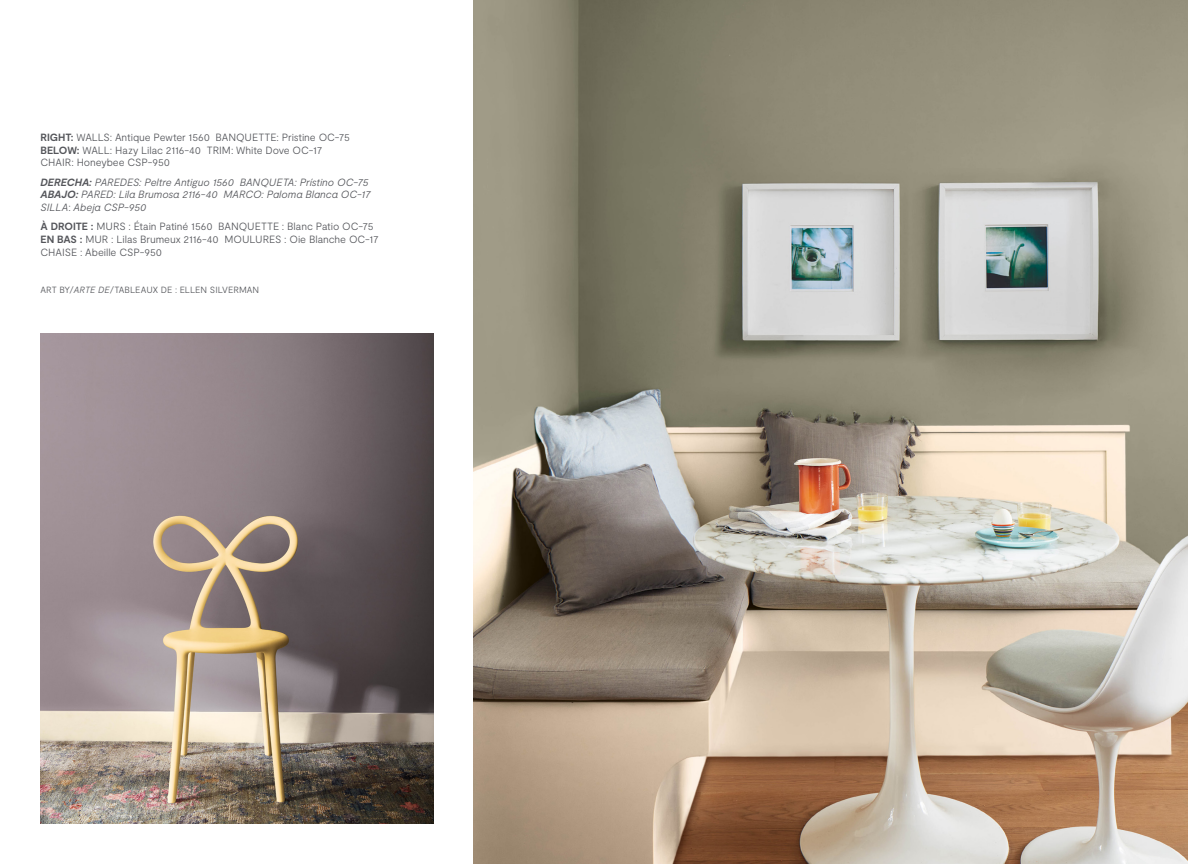
<style>
.page{position:relative;width:1188px;height:864px;background:#fff}
.page>*{position:absolute;margin:0;border:0;box-sizing:border-box;transform-origin:0 0}
.Body_Gray_AdobeGarLight_8_9_6{font:300 10.5px/12.6px "Moderat";letter-spacing:-.005em;color:#54555a}
.Body_Gray_AdobeGarLight_8_9_6-2{font:italic 300 10.5px/12.6px "Moderat";letter-spacing:-.01em;color:#54555a}
.Body_Gray_AdobeGarLight_8_9_6-3{font:300 9px "Moderat";color:#54555a}
.s1{font-weight:700}
.s2{font-style:normal}
.s3{font-style:italic}
</style>
<div class="page">
<img style="left:473px;top:0;width:715px;height:864px">
<img style="left:40px;top:333px;width:393px;height:491px">
<p class="Body_Gray_AdobeGarLight_8_9_6" style="left:40px;top:131px;width:311px"><span class="s1">RIGHT:</span> WALLS: Antique Pewter 1560 BANQUETTE: Pristine OC-75<br><span class="s1">BELOW:</span> WALL: Hazy Lilac 2116-40 TRIM: White Dove OC-17<br>CHAIR: Honeybee CSP-950</p>
<p class="Body_Gray_AdobeGarLight_8_9_6-2" style="left:40px;top:176px;width:332px"><span class="s1">DERECHA:</span> PAREDES: Peltre Antiguo 1560 BANQUETA: Prístino OC-75<br><span class="s1">ABAJO:</span> PARED: Lila Brumosa 2116-40 MARCO: Paloma Blanca OC-17<br>SILLA<span class="s2">:</span> Abeja CSP-950</p>
<p class="Body_Gray_AdobeGarLight_8_9_6" style="left:40px;top:221px;width:340px"><span class="s1">À DROITE :</span> MURS : Étain Patiné 1560 BANQUETTE : Blanc Patio OC-75<br><span class="s1">EN BAS :</span> MUR : Lilas Brumeux 2116-40 MOULURES : Oie Blanche OC-17<br>CHAISE : Abeille CSP-950</p>
<p class="Body_Gray_AdobeGarLight_8_9_6-3" style="left:40px;top:285px;width:220px">ART BY/<span class="s3">ARTE DE</span>/TABLEAUX DE : ELLEN SILVERMAN</p>
</div>
